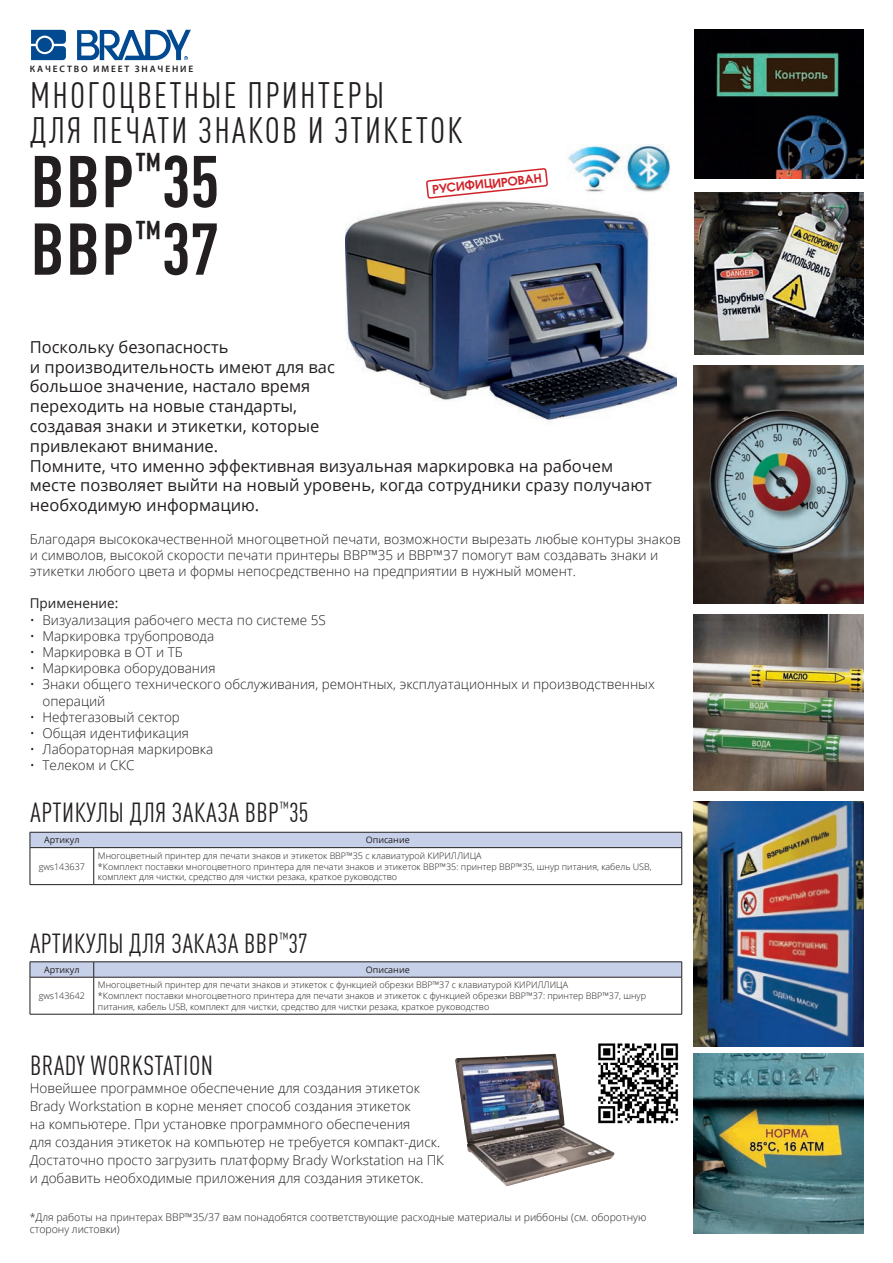
<style>
.page{position:relative;width:893px;height:1263px;background:#fff}
.page>*{position:absolute;margin:0;border:0;box-sizing:border-box;transform-origin:0 0}
.t1{font:700 condensed 72px/67.5px "DIN Pro";letter-spacing:.02em;color:#231f20}
.t2{font:condensed 36px/34.5px "DIN Pro";letter-spacing:.06em;color:#231f20}
.t3{font:condensed 27px "DIN Pro";letter-spacing:.02em;color:#231f20}
.t4{font:16.5px/19.8px "Open Sans";color:#231f20}
.t5{font:300 13.5px/18px "Open Sans";color:#231f20}
.t6{font:13.5px "Open Sans";color:#231f20}
.t7{font:700 12px "Avant Garde Gothic C";color:#d1232a}
.t8{font:300 10.5px/12.6px "Open Sans";color:#231f20}
.t9{font:600 9.45px "Myriad Pro";letter-spacing:.2em;color:#231f20}
.t10{font:300 9px/10.8px "Open Sans";color:#231f20}
.t11{font:9px "Open Sans";color:#231f20}
</style>
<div class="page">
<img style="left:346px;top:190px;width:331px;height:234px">
<img style="left:694px;top:366px;width:169px;height:238px">
<img style="left:694px;top:615px;width:169px;height:176px">
<img style="left:694px;top:801px;width:169px;height:245px">
<img style="left:694px;top:1054px;width:169px;height:179px">
<svg style="left:30px;top:832px;width:652px;height:52px"></svg>
<hr style="left:30px;top:847px;width:64px;height:1px;background:#231f20">
<hr style="left:30px;top:848px;width:1px;height:36px;background:#231f20">
<hr style="left:94px;top:847px;width:588px;height:1px;background:#231f20">
<hr style="left:93px;top:848px;width:1px;height:36px;background:#231f20">
<hr style="left:681px;top:848px;width:1px;height:36px;background:#231f20">
<hr style="left:30px;top:884px;width:64px;height:1px;background:#231f20">
<hr style="left:94px;top:884px;width:588px;height:1px;background:#231f20">
<hr style="left:30px;top:1014px;width:64px;height:1px;background:#231f20">
<hr style="left:94px;top:1014px;width:588px;height:1px;background:#231f20">
<hr style="left:30px;top:961px;width:64px;height:1px;background:#231f20">
<hr style="left:94px;top:961px;width:588px;height:1px;background:#231f20">
<svg style="left:30px;top:962px;width:652px;height:52px"></svg>
<svg style="left:31px;top:30px;width:35px;height:30px"></svg>
<svg style="left:77px;top:30px;width:114px;height:30px"></svg>
<img style="left:694px;top:192px;width:169px;height:162px">
<img style="left:694px;top:30px;width:169px;height:149px">
<img style="left:567px;top:145px;width:105px;height:49px">
<svg style="left:427px;top:169px;width:120px;height:56px"></svg>
<img style="left:455px;top:1054px;width:160px;height:132px">
<img style="left:594px;top:1043px;width:85px;height:84px">
<p class="t9" style="left:30px;top:63px;width:165px">КАЧЕСТВО ИМЕЕТ ЗНАЧЕНИЕ</p>
<h2 class="t2" style="left:30px;top:76px;width:434px">МНОГОЦВЕТНЫЕ ПРИНТЕРЫ<br>ДЛЯ ПЕЧАТИ ЗНАКОВ И ЭТИКЕТОК</h2>
<h1 class="t1" style="left:30px;top:142px;width:190px">BBP<sup>™</sup>35<br>BBP<sup>™</sup>37</h1>
<p class="t7" style="left:432px;top:182px;width:111px;rotate:-6deg">РУСИФИЦИРОВАН</p>
<p class="t4" style="left:30px;top:336px;width:624px">Поскольку безопасность<br>и производительность имеют для вас<br>большое значение, настало время<br>переходить на новые стандарты,<br>создавая знаки и этикетки, которые<br>привлекают внимание.<br>Помните, что именно эффективная визуальная маркировка на рабочем месте позволяет выйти на новый уровень, когда сотрудники сразу получают необходимую информацию.</p>
<p class="t5" style="left:30px;top:530px;width:652px;line-height:16.2px">Благодаря высококачественной многоцветной печати, возможности вырезать любые контуры знаков и символов, высокой скорости печати принтеры BBP™35 и BBP™37 помогут вам создавать знаки и этикетки любого цвета и формы непосредственно на предприятии в нужный момент.</p>
<p class="t6" style="left:30px;top:594px;width:90px">Применение:</p>
<p class="t5" style="left:30px;top:610px;width:298px">• Визуализация рабочего места по системе 5S</p>
<p class="t5" style="left:30px;top:627px;width:186px">• Маркировка трубопровода</p>
<p class="t5" style="left:30px;top:643px;width:155px">• Маркировка в ОТ и ТБ</p>
<p class="t5" style="left:30px;top:659px;width:187px">• Маркировка оборудования</p>
<p class="t5" style="left:43px;top:676px;width:614px;line-height:16.2px;text-indent:-13px">• Знаки общего технического обслуживания, ремонтных, эксплуатационных и производственных операций</p>
<p class="t5" style="left:30px;top:708px;width:152px">• Нефтегазовый сектор</p>
<p class="t5" style="left:30px;top:724px;width:161px">• Общая идентификация</p>
<p class="t5" style="left:30px;top:740px;width:185px">• Лабораторная маркировка</p>
<p class="t5" style="left:30px;top:756px;width:106px">• Телеком и СКС</p>
<h3 class="t3" style="left:31px;top:793px;width:280px">АРТИКУЛЫ ДЛЯ ЗАКАЗА BBP<sup>™</sup>35</h3>
<p class="t11" style="left:44px;top:834px;width:37px">Артикул</p>
<p class="t11" style="left:366px;top:834px;width:46px">Описание</p>
<p class="t10" style="left:39px;top:861px;width:48px">gws143637</p>
<p class="t10" style="left:98px;top:850px;width:555px">Многоцветный принтер для печати знаков и этикеток BBP™35 с клавиатурой КИРИЛЛИЦА<br>*Комплект поставки многоцветного принтера для печати знаков и этикеток BBP™35: принтер BBP™35, шнур питания, кабель USB, комплект для чистки, средство для чистки резака, краткое руководство</p>
<h3 class="t3" style="left:30px;top:924px;width:280px">АРТИКУЛЫ ДЛЯ ЗАКАЗА BBP<sup>™</sup>37</h3>
<p class="t11" style="left:44px;top:963px;width:37px">Артикул</p>
<p class="t11" style="left:366px;top:963px;width:46px">Описание</p>
<p class="t10" style="left:39px;top:990px;width:48px">gws143642</p>
<p class="t10" style="left:98px;top:979px;width:550px">Многоцветный принтер для печати знаков и этикеток с функцией обрезки BBP™37 с клавиатурой КИРИЛЛИЦА<br>*Комплект поставки многоцветного принтера для печати знаков и этикеток с функцией обрезки BBP™37: принтер BBP™37, шнур питания, кабель USB, комплект для чистки, средство для чистки резака, краткое руководство</p>
<h3 class="t3" style="left:30px;top:1046px;width:185px">BRADY WORKSTATION</h3>
<p class="t5" style="left:30px;top:1079px;width:416px">Новейшее программное обеспечение для создания этикеток Brady Workstation в корне меняет способ создания этикеток<br>на компьютере. При установке программного обеспечения<br>для создания этикеток на компьютер не требуется компакт-диск.<br>Достаточно просто загрузить платформу Brady Workstation на ПК и добавить необходимые приложения для создания этикеток.</p>
<p class="t8" style="left:30px;top:1210px;width:618px">*Для работы на принтерах BBP™35/37 вам понадобятся соответствующие расходные материалы и риббоны (см. оборотную сторону листовки)</p>
</div>
